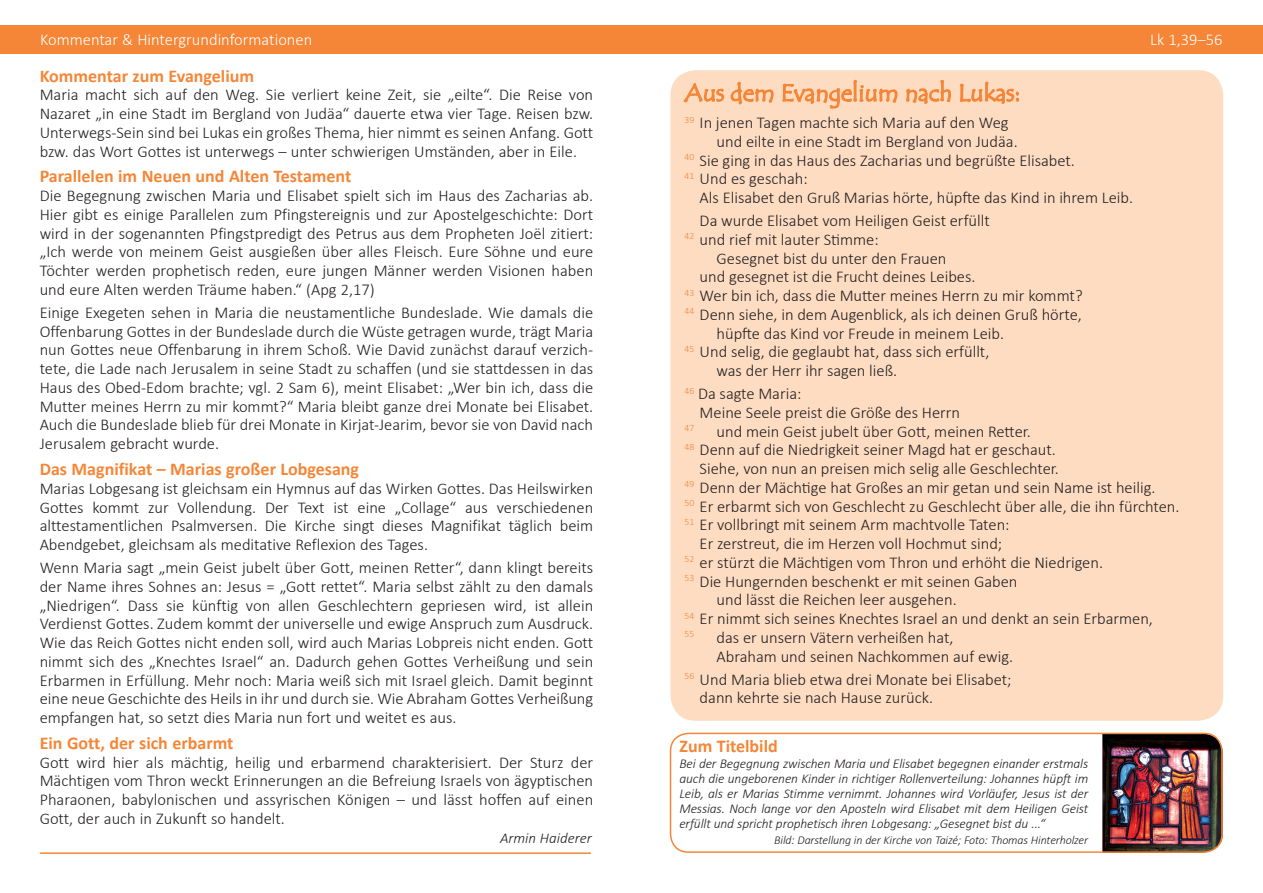
<style>
.page{position:relative;width:1263px;height:893px;background:#fff}
.page>*{position:absolute;margin:0;border:0;box-sizing:border-box;transform-origin:0 0}
.t1{font:700 18px "Calibri";color:#f58637}
.t2{font:300 16.5px/18.8px "Calibri";color:#231f20;text-align:justify}
.t3{font:300 16.5px "Calibri";color:#fff}
.t4{font:italic 300 15px "Calibri";color:#231f20}
.t5{font:italic 300 13.5px/15px "Calibri";letter-spacing:-.01em;color:#231f20;text-align:justify}
.t6{font:italic 300 12px "Calibri";letter-spacing:-.01em;color:#231f20}
.t7{font:300 9.6px "Calibri";color:#f58637}
</style>
<div class="page">
<div style="left:0;top:25px;width:1263px;height:29px;background:#f58637"></div>
<hr style="left:40px;top:852px;width:551px;height:2px;background:#f58637">
<div style="left:670px;top:70px;width:553px;height:651px;background:#fddcc2;border-radius:26px"></div>
<svg style="left:682px;top:70px;width:92px;height:35px"></svg>
<svg style="left:782px;top:79px;width:116px;height:30px"></svg>
<svg style="left:906px;top:80px;width:45px;height:24px"></svg>
<svg style="left:960px;top:81px;width:60px;height:23px"></svg>
<img style="left:1102px;top:733px;width:121px;height:117px">
<div style="left:670px;top:733px;width:553px;height:120px;border:2px solid #f58637;border-radius:18px"></div>
<p class="t3" style="left:40px;top:29px;width:274px">Kommentar &amp; Hintergrundinformationen</p>
<p class="t1" style="left:40px;top:63px;width:216px">Kommentar zum Evangelium</p>
<p class="t2" style="left:40px;top:85px;width:555px">Maria macht sich auf den Weg. Sie verliert keine Zeit, sie „eilte“. Die Reise von Nazaret „in eine Stadt im Bergland von Judäa“ dauerte etwa vier Tage. Reisen bzw.<br>Unterwegs-Sein sind bei Lukas ein großes Thema, hier nimmt es seinen Anfang. Gott bzw. das Wort Gottes ist unterwegs – unter schwierigen Umständen, aber in Eile.</p>
<p class="t1" style="left:40px;top:164px;width:313px">Parallelen im Neuen und Alten Testament</p>
<p class="t2" style="left:40px;top:186px;width:555px">Die Begegnung zwischen Maria und Elisabet spielt sich im Haus des Zacharias ab.<br>Hier gibt es einige Parallelen zum Pfingstereignis und zur Apostelgeschichte: Dort wird in der sogenannten Pfingstpredigt des Petrus aus dem Propheten Joël zitiert: „Ich werde von meinem Geist ausgießen über alles Fleisch. Eure Söhne und eure Töchter werden prophetisch reden, eure jungen Männer werden Visionen haben und eure Alten werden Träume haben.“ (Apg 2,17)</p>
<p class="t2" style="left:40px;top:303px;width:555px">Einige Exegeten sehen in Maria die neustamentliche Bundeslade. Wie damals die Offenbarung Gottes in der Bundeslade durch die Wüste getragen wurde, trägt Maria nun Gottes neue Offenbarung in ihrem Schoß. Wie David zunächst darauf verzich&shy;tete, die Lade nach Jerusalem in seine Stadt zu schaffen (und sie stattdessen in das Haus des Obed-Edom brachte; vgl. 2 Sam 6), meint Elisabet: „Wer bin ich, dass die Mutter meines Herrn zu mir kommt?“ Maria bleibt ganze drei Monate bei Elisabet.<br>Auch die Bundeslade blieb für drei Monate in Kirjat-Jearim, bevor sie von David nach Jerusalem gebracht wurde.</p>
<p class="t1" style="left:40px;top:456px;width:321px">Das Magnifikat – Marias großer Lobgesang</p>
<p class="t2" style="left:40px;top:479px;width:555px">Marias Lobgesang ist gleichsam ein Hymnus auf das Wirken Gottes. Das Heilswirken Gottes kommt zur Vollendung. Der Text ist eine „Collage“ aus verschiedenen alttestamentlichen Psalmversen. Die Kirche singt dieses Magnifikat täglich beim Abendgebet, gleichsam als meditative Reflexion des Tages.</p>
<p class="t2" style="left:40px;top:558px;width:555px">Wenn Maria sagt „mein Geist jubelt über Gott, meinen Retter“, dann klingt bereits der Name ihres Sohnes an: Jesus = „Gott rettet“. Maria selbst zählt zu den damals „Niedrigen“. Dass sie künftig von allen Geschlechtern gepriesen wird, ist allein Verdienst Gottes. Zudem kommt der universelle und ewige Anspruch zum Ausdruck.<br>Wie das Reich Gottes nicht enden soll, wird auch Marias Lobpreis nicht enden. Gott nimmt sich des „Knechtes Israel“ an. Dadurch gehen Gottes Verheißung und sein Erbarmen in Erfüllung. Mehr noch: Maria weiß sich mit Israel gleich. Damit beginnt eine neue Geschichte des Heils in ihr und durch sie. Wie Abraham Gottes Verheißung empfangen hat, so setzt dies Maria nun fort und weitet es aus.</p>
<p class="t1" style="left:40px;top:730px;width:195px">Ein Gott, der sich erbarmt</p>
<p class="t2" style="left:40px;top:753px;width:555px">Gott wird hier als mächtig, heilig und erbarmend charakterisiert. Der Sturz der Mächtigen vom Thron weckt Erinnerungen an die Befreiung Israels von ägyptischen Pharaonen, babylonischen und assyrischen Königen – und lässt hoffen auf einen Gott, der auch in Zukunft so handelt.</p>
<p class="t4" style="left:500px;top:829px;width:93px">Armin Haiderer</p>
<p class="t3" style="left:1150px;top:29px;width:74px">Lk 1,39–56</p>
<p class="t2" style="left:685px;top:113px;width:325px"><sup>39</sup> In jenen Tagen machte sich Maria auf den Weg</p>
<p class="t2" style="left:716px;top:132px;width:303px">und eilte in eine Stadt im Bergland von Judäa.</p>
<p class="t2" style="left:685px;top:150px;width:392px"><sup>40</sup> Sie ging in das Haus des Zacharias und begrüßte Elisabet.</p>
<p class="t2" style="left:685px;top:169px;width:125px"><sup>41</sup> Und es geschah:</p>
<p class="t2" style="left:700px;top:188px;width:435px">Als Elisabet den Gruß Marias hörte, hüpfte das Kind in ihrem Leib.</p>
<p class="t2" style="left:700px;top:211px;width:292px">Da wurde Elisabet vom Heiligen Geist erfüllt</p>
<p class="t2" style="left:685px;top:230px;width:196px"><sup>42</sup> und rief mit lauter Stimme:</p>
<p class="t2" style="left:716px;top:248px;width:231px">Gesegnet bist du unter den Frauen</p>
<p class="t2" style="left:700px;top:267px;width:277px">und gesegnet ist die Frucht deines Leibes.</p>
<p class="t2" style="left:685px;top:286px;width:399px"><sup>43</sup> Wer bin ich, dass die Mutter meines Herrn zu mir kommt?</p>
<p class="t2" style="left:685px;top:305px;width:399px"><sup>44</sup> Denn siehe, in dem Augenblick, als ich deinen Gruß hörte,</p>
<p class="t2" style="left:716px;top:323px;width:289px">hüpfte das Kind vor Freude in meinem Leib.</p>
<p class="t2" style="left:685px;top:342px;width:306px"><sup>45</sup> Und selig, die geglaubt hat, dass sich erfüllt,</p>
<p class="t2" style="left:716px;top:361px;width:182px">was der Herr ihr sagen ließ.</p>
<p class="t2" style="left:700px;top:384px;width:262px;text-indent:-15px"><sup>46</sup> Da sagte Maria:<br>Meine Seele preist die Größe des Herrn</p>
<p class="t7" style="left:685px;top:422px;width:11px">47</p>
<p class="t2" style="left:716px;top:421px;width:316px">und mein Geist jubelt über Gott, meinen Retter.</p>
<p class="t2" style="left:685px;top:440px;width:373px"><sup>48</sup> Denn auf die Niedrigkeit seiner Magd hat er geschaut.</p>
<p class="t2" style="left:700px;top:459px;width:361px">Siehe, von nun an preisen mich selig alle Geschlechter.</p>
<p class="t2" style="left:685px;top:478px;width:472px"><sup>49</sup> Denn der Mächtige hat Großes an mir getan und sein Name ist heilig.</p>
<p class="t2" style="left:685px;top:496px;width:496px"><sup>50</sup> Er erbarmt sich von Geschlecht zu Geschlecht über alle, die ihn fürchten.</p>
<p class="t2" style="left:685px;top:515px;width:326px"><sup>51</sup> Er vollbringt mit seinem Arm machtvolle Taten:</p>
<p class="t2" style="left:700px;top:534px;width:304px">Er zerstreut, die im Herzen voll Hochmut sind;</p>
<p class="t2" style="left:685px;top:553px;width:420px"><sup>52</sup> er stürzt die Mächtigen vom Thron und erhöht die Niedrigen.</p>
<p class="t2" style="left:685px;top:571px;width:334px"><sup>53</sup> Die Hungernden beschenkt er mit seinen Gaben</p>
<p class="t2" style="left:716px;top:590px;width:242px">und lässt die Reichen leer ausgehen.</p>
<p class="t2" style="left:685px;top:609px;width:470px"><sup>54</sup> Er nimmt sich seines Knechtes Israel an und denkt an sein Erbarmen,</p>
<p class="t7" style="left:685px;top:628px;width:11px">55</p>
<p class="t2" style="left:716px;top:628px;width:298px">das er unsern Vätern verheißen hat,<br>Abraham und seinen Nachkommen auf ewig.</p>
<p class="t2" style="left:700px;top:669px;width:313px;text-indent:-15px"><sup>56</sup> Und Maria blieb etwa drei Monate bei Elisabet; dann kehrte sie nach Hause zurück.</p>
<p class="t1" style="left:679px;top:733px;width:100px">Zum Titelbild</p>
<p class="t5" style="left:679px;top:756px;width:410px">Bei der Begegnung zwischen Maria und Elisabet begegnen einander erstmals auch die ungeborenen Kinder in richtiger Rollenverteilung: Johannes hüpft im Leib, als er Marias Stimme vernimmt. Johannes wird Vorläufer, Jesus ist der Messias. Noch lange vor den Aposteln wird Elisabet mit dem Heiligen Geist erfüllt und spricht prophetisch ihren Lobgesang: „Gesegnet bist du ...“</p>
<p class="t6" style="left:774px;top:833px;width:315px">Bild: Darstellung in der Kirche von Taizé; Foto: Thomas Hinterholzer</p>
</div>
